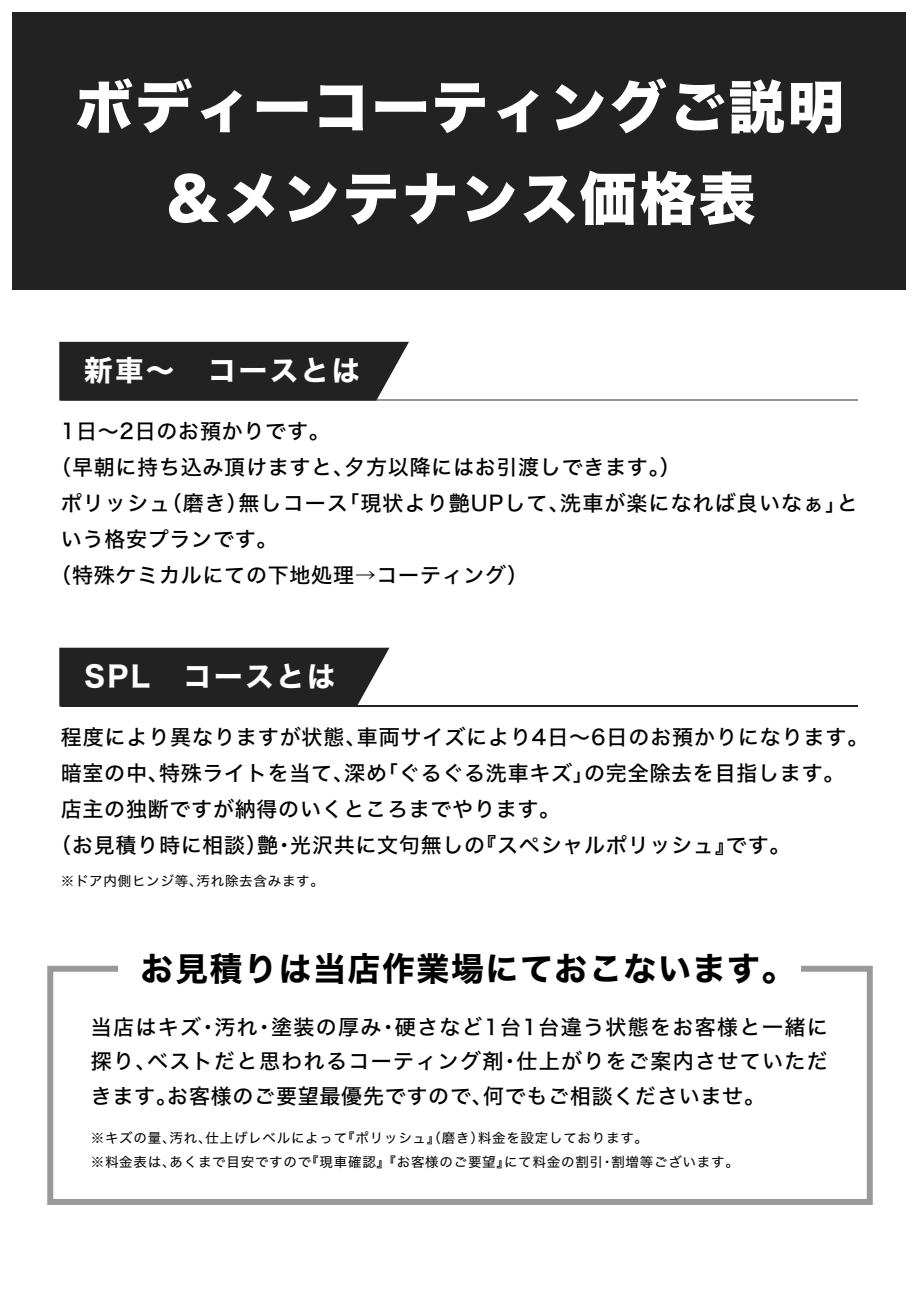
<style>
.page{position:relative;width:919px;height:1289px;background:#fff}
.page>*{position:absolute;margin:0;border:0;box-sizing:border-box;transform-origin:0 0}
.t1{font:57px/91.5px "Hiragino Sans W8";letter-spacing:.04em;color:#fff;text-align:center}
.t2{font:33px "Hiragino Sans W7";letter-spacing:.045em;color:#000}
.t3{font:28.5px "Hiragino Sans W7";letter-spacing:.085em;color:#fff}
.t4{font:21px/34.5px "Hiragino Sans W5";letter-spacing:.035em;color:#000;text-align:justify}
.t5{font:13.5px/23.7px "Hiragino Sans W4";letter-spacing:.055em;color:#000}
</style>
<div class="page">
<hr style="left:61px;top:399px;width:796px;height:1px;background:#969696">
<hr style="left:61px;top:705px;width:796px;height:1px;background:#222">
<div style="left:47px;top:965px;width:825px;height:239px;border:6px solid #999"></div>
<div style="left:118px;top:947px;width:682px;height:46px;background:#fff"></div>
<div style="left:13px;top:13px;width:893px;height:277px;background:#222"></div>
<div style="left:59px;top:342px;width:350px;height:58px;background:#222"></div>
<div style="left:59px;top:647px;width:330px;height:59px;background:#222"></div>
<h1 class="t1" style="left:76px;top:63px;width:770px">ボディーコーティングご説明＆メンテナンス価格表</h1>
<h3 class="t3" style="left:84px;top:348px;width:277px">新車～　コースとは</h3>
<p class="t4" style="left:61px;top:413px;width:270px">1日～2日のお預かりです。</p>
<p class="t4" style="left:50px;top:449px;width:632px">（早朝に持ち込み頂けますと、夕方以降にはお引渡しできます。）</p>
<p class="t4" style="left:61px;top:485px;width:798px">ポリッシュ（磨き）無しコース「現状より艶UPして、洗車が楽になれば良いなぁ」と</p>
<p class="t4" style="left:61px;top:521px;width:218px">いう格安プランです。</p>
<p class="t4" style="left:50px;top:557px;width:479px">（特殊ケミカルにての下地処理→コーティング）</p>
<h3 class="t3" style="left:84px;top:654px;width:253px">SPL　コースとは</h3>
<p class="t4" style="left:61px;top:719px;width:809px">程度により異なりますが状態、車両サイズにより4日～6日のお預かりになります。</p>
<p class="t4" style="left:61px;top:755px;width:785px">暗室の中、特殊ライトを当て、深め「ぐるぐる洗車キズ」の完全除去を目指します。</p>
<p class="t4" style="left:61px;top:791px;width:501px">店主の独断ですが納得のいくところまでやります。</p>
<p class="t4" style="left:50px;top:827px;width:741px">（お見積り時に相談）艶・光沢共に文句無しの『スペシャルポリッシュ』です。</p>
<p class="t5" style="left:61px;top:868px;width:265px">※ドア内側ヒンジ等、汚れ除去含みます。</p>
<h2 class="t2" style="left:140px;top:943px;width:655px">お見積りは当店作業場にておこないます。</h2>
<p class="t4" style="left:91px;top:1008px;width:738px">当店はキズ・汚れ・塗装の厚み・硬さなど1台1台違う状態をお客様と一緒に探り、ベストだと思われるコーティング剤・仕上がりをご案内させていただきます。お客様のご要望最優先ですので、何でもご相談くださいませ。</p>
<p class="t5" style="left:91px;top:1125px;width:649px">※キズの量、汚れ、仕上げレベルによって『ポリッシュ』（磨き）料金を設定しております。<br>※料金表は、あくまで目安ですので『現車確認』『お客様のご要望』にて料金の割引・割増等ございます。</p>
</div>
